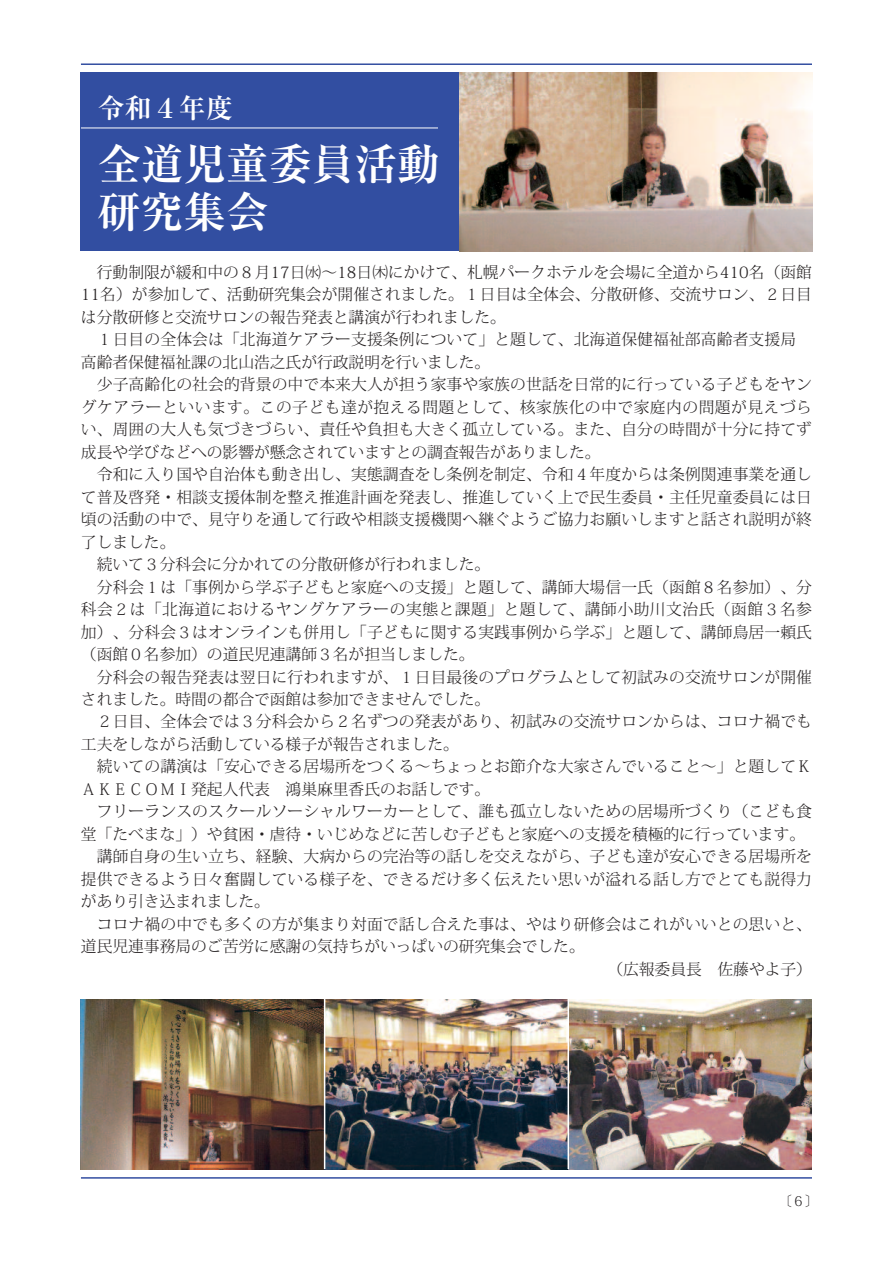
<style>
.page{position:relative;width:893px;height:1263px;background:#fff}
.page>*{position:absolute;margin:0;border:0;box-sizing:border-box;transform-origin:0 0}
.t1{font:42.75px/48px "Ryumin Pro Bold 90 pv RKSJ H";color:#fff}
.t2{font:27px "Ryumin Pro Bold 90 pv RKSJ H";color:#fff}
.t3{font:15.75px/22.5px "Koz Min Pr 6 N Light 90 pv RKSJ H";letter-spacing:.01em;color:#231f20}
.t4{font:13.5px "Koz Min Pr 6 N Light 90 pv RKSJ H";color:#231f20}
</style>
<div class="page">
<img style="left:81px;top:999px;width:730px;height:170px">
<div style="left:81px;top:73px;width:731px;height:178px;background:#324ea1"></div>
<img style="left:459px;top:73px;width:353px;height:178px">
<hr style="left:324px;top:999px;width:1px;height:170px;background:#fff">
<hr style="left:568px;top:999px;width:1px;height:170px;background:#fff">
<hr style="left:81px;top:128px;width:357px;height:1px;background:#fff">
<hr style="left:81px;top:63px;width:731px;height:2px;background:#324ea1">
<hr style="left:81px;top:1177px;width:731px;height:2px;background:#324ea1">
<h2 class="t2" style="left:98px;top:86px;width:136px">令和４年度</h2>
<h1 class="t1" style="left:98px;top:137px;width:343px">全道児童委員活動研究集会</h1>
<p class="t3" style="left:81px;top:261px;width:732px;text-align:justify;text-indent:16px">行動制限が緩和中の８月17日㈬～18日㈭にかけて、札幌パークホテルを会場に全道から410名（函館11名）が参加して、活動研究集会が開催されました。１日目は全体会、分散研修、交流サロン、２日目は分散研修と交流サロンの報告発表と講演が行われました。</p>
<p class="t3" style="left:81px;top:329px;width:717px;text-indent:16px">１日目の全体会は「北海道ケアラー支援条例について」と題して、北海道保健福祉部高齢者支援局高齢者保健福祉課の北山浩之氏が行政説明を行いました。</p>
<p class="t3" style="left:81px;top:373px;width:732px;text-align:justify;text-indent:16px">少子高齢化の社会的背景の中で本来大人が担う家事や家族の世話を日常的に行っている子どもをヤングケアラーといいます。この子ども達が抱える問題として、核家族化の中で家庭内の問題が見えづらい、周囲の大人も気づきづらい、責任や負担も大きく孤立している。また、自分の時間が十分に持てず成長や学びなどへの影響が懸念されていますとの調査報告がありました。</p>
<p class="t3" style="left:81px;top:463px;width:732px;text-indent:16px">令和に入り国や自治体も動き出し、実態調査をし条例を制定、令和４年度からは条例関連事業を通して普及啓発・相談支援体制を整え推進計画を発表し、推進していく上で民生委員・主任児童委員には日頃の活動の中で、見守りを通して行政や相談支援機関へ継ぐようご協力お願いしますと話され説明が終了しました。<br>　続いて３分科会に分かれての分散研修が行われました。</p>
<p class="t3" style="left:81px;top:576px;width:732px;text-align:justify;text-indent:16px">分科会１は「事例から学ぶ子どもと家庭への支援」と題して、講師大場信一氏（函館８名参加）、分科会２は「北海道におけるヤングケアラーの実態と課題」と題して、講師小助川文治氏（函館３名参加）、分科会３はオンラインも併用し「子どもに関する実践事例から学ぶ」と題して、講師鳥居一頼氏（函館０名参加）の道民児連講師３名が担当しました。</p>
<p class="t3" style="left:81px;top:666px;width:732px;text-indent:16px">分科会の報告発表は翌日に行われますが、１日目最後のプログラムとして初試みの交流サロンが開催されました。時間の都合で函館は参加できませんでした。</p>
<p class="t3" style="left:81px;top:711px;width:732px;text-indent:16px">２日目、全体会では３分科会から２名ずつの発表があり、初試みの交流サロンからは、コロナ禍でも工夫をしながら活動している様子が報告されました。</p>
<p class="t3" style="left:81px;top:756px;width:732px;text-indent:16px">続いての講演は「安心できる居場所をつくる～ちょっとお節介な大家さんでいること～」と題してＫ<br>ＡＫＥＣＯＭＩ発起人代表 鴻巣麻里香氏のお話しです。</p>
<p class="t3" style="left:97px;top:801px;width:717px">フリーランスのスクールソーシャルワーカーとして、誰も孤立しないための居場所づくり（こども食</p>
<p class="t3" style="left:81px;top:823px;width:726px">堂「たべまな」）や貧困・虐待・いじめなどに苦しむ子どもと家庭への支援を積極的に行っています。</p>
<p class="t3" style="left:97px;top:846px;width:717px">講師自身の生い立ち、経験、大病からの完治等の話しを交えながら、子ども達が安心できる居場所を</p>
<p class="t3" style="left:81px;top:868px;width:732px">提供できるよう日々奮闘している様子を、できるだけ多く伝えたい思いが溢れる話し方でとても説得力</p>
<p class="t3" style="left:81px;top:891px;width:190px">があり引き込まれました。</p>
<p class="t3" style="left:81px;top:913px;width:732px">　コロナ禍の中でも多くの方が集まり対面で話し合えた事は、やはり研修会はこれがいいとの思いと、</p>
<p class="t3" style="left:81px;top:936px;width:505px">道民児連事務局のご苦労に感謝の気持ちがいっぱいの研究集会でした。</p>
<p class="t3" style="left:607px;top:958px;width:206px">（広報委員長　佐藤やよ子）</p>
<p class="t4" style="left:778px;top:1193px;width:42px">〔６〕</p>
</div>
